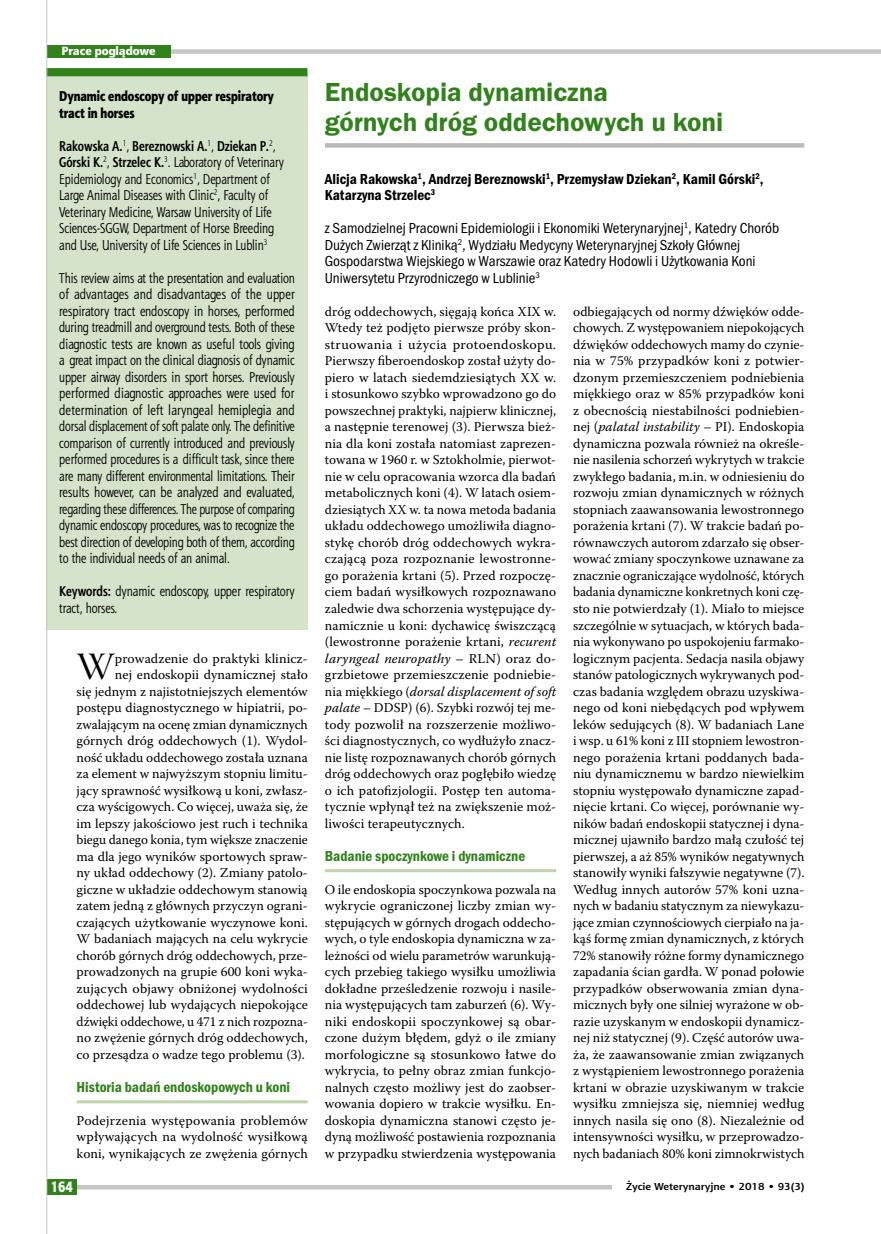
<style>
.page{position:relative;width:881px;height:1234px;background:#fff}
.page>*{position:absolute;margin:0;border:0;box-sizing:border-box;transform-origin:0 0}
.t1{font:38.55px "Warnock Pro Disp";color:#000}
.t2{font:600 27px/30px "Franklin Gothic Itc TEE Dm";letter-spacing:-.005em;color:#32821c}
.t3{font:15px/16.5px "Franklin Got Itc TOT Boo Con";color:#000}
.t4{font:15px/16.5px "Franklin Got Itc TOT Dem Con";color:#000}
.t5{font:15px "Franklin Got Itc TOT Dem Con";color:#32821c}
.t6{font:15px "Aerton Cnd EFN Black";color:#fff}
.t7{font:14.25px/16.5px "Aerton Cnd EFN";color:#000}
.t8{font:14.25px/16.5px "Aerton Cnd EFN Black";color:#000}
.t9{font:13.5px/16.5px "Warnock Pro";color:#000;text-align:justify}
.t10{font:12px "Aerton EFN Black";color:#fff}
.t11{font:700 10.2px "Aerton EFN";color:#000;scale:1.11 1}
.s1{font-weight:700}
.s2{font-style:italic}
</style>
<div class="page">
<hr style="left:77px;top:1100px;width:231px;height:3px;background:#c0d5ad">
<hr style="left:325px;top:869px;width:231px;height:3px;background:#c0d5ad">
<div style="left:325px;top:143px;width:479px;height:5px;background:#bababa"></div>
<div style="left:46px;top:72px;width:261px;height:557px;background:#d4e3c9"></div>
<div style="left:46px;top:68px;width:261px;height:8px;background:#32821c"></div>
<div style="left:47px;top:49px;width:833px;height:5px;background:#c6c6c5"></div>
<div style="left:47px;top:45px;width:123px;height:13px;background:#32821c"></div>
<div style="left:47px;top:1184px;width:565px;height:5px;background:#c6c6c5"></div>
<div style="left:47px;top:1178px;width:30px;height:15px;background:#32821c"></div>
<hr style="left:46px;top:0;width:1px;height:1233px;background:#c6c6c5">
<p class="t10" style="left:61px;top:43px;width:96px">Prace poglądowe</p>
<p class="t8" style="left:59px;top:88px;width:216px">Dynamic endoscopy of upper respiratory tract in horses</p>
<p class="t7" style="left:59px;top:137px;width:226px"><span class="s1">Rakowska A.</span><sup>1</sup>, <span class="s1">Bereznowski A.</span><sup>1</sup>, <span class="s1">Dziekan P.</span><sup>2</sup>, <span class="s1">Górski K.</span><sup>2</sup>, <span class="s1">Strzelec K.</span><sup>3</sup>. Laboratory of Veterinary Epidemiology and Economics<sup>1</sup>, Department of Large Animal Diseases with Clinic<sup>2</sup>, Faculty of Veterinary Medicine, Warsaw University of Life Sciences-SGGW, Department of Horse Breeding and Use, University of Life Sciences in Lublin<sup>3</sup></p>
<p class="t7" style="left:59px;top:269px;width:237px;text-align:justify">This review aims at the presentation and evaluation of advantages and disadvantages of the upper respiratory tract endoscopy in horses, performed during treadmill and overground tests. Both of these diagnostic tests are known as useful tools giving a great impact on the clinical diagnosis of dynamic upper airway disorders in sport horses. Previously performed diagnostic approaches were used for determination of left laryngeal hemiplegia and dorsal displacement of soft palate only. The definitive comparison of currently introduced and previously performed procedures is a difficult task, since there are many different environmental limitations. Their results however, can be analyzed and evaluated, regarding these differences. The purpose of comparing dynamic endoscopy procedures, was to recognize the best direction of developing both of them, according to the individual needs of an animal.</p>
<p class="t7" style="left:59px;top:583px;width:237px"><span class="s1">Keywords:</span> dynamic endoscopy, upper respiratory tract, horses.</p>
<p class="t9" style="left:77px;top:649px;width:233px;text-align:right">prowadzenie do praktyki klinicz-<br>nej endoskopii dynamicznej stało<br>się jednym z najistotniejszych elementów postępu diagnostycznego w hipiatrii, po&shy;zwalającym na ocenę zmian dynamicznych górnych dróg oddechowych (1). Wydol&shy;ność układu oddechowego została uznana za element w najwyższym stopniu limitu&shy;jący sprawność wysiłkową u koni, zwłasz&shy;cza wyścigowych. Co więcej, uważa się, że im lepszy jakościowo jest ruch i technika biegu danego konia, tym większe znaczenie ma dla jego wyników sportowych spraw&shy;ny układ oddechowy (2). Zmiany patolo&shy;giczne w układzie oddechowym stanowią zatem jedną z głównych przyczyn ograni&shy;czających użytkowanie wyczynowe koni.<br>W badaniach mających na celu wykrycie chorób górnych dróg oddechowych, prze&shy;prowadzonych na grupie 600 koni wyka&shy;zujących objawy obniżonej wydolności oddechowej lub wydających niepokojące dźwięki oddechowe, u 471 z nich rozpozna&shy;no zwężenie górnych dróg oddechowych, co przesądza o wadze tego problemu (3).</p>
<p class="t5" style="left:77px;top:1077px;width:215px">Historia badań endoskopowych u koni</p>
<p class="t9" style="left:77px;top:1111px;width:233px">Podejrzenia występowania problemów wpływających na wydolność wysiłkową koni, wynikających ze zwężenia górnych</p>
<h1 class="t1" style="left:77px;top:645px;width:40px">W</h1>
<h2 class="t2" style="left:325px;top:77px;width:400px">Endoskopia dynamiczna<br>górnych dróg oddechowych u koni</h2>
<p class="t4" style="left:325px;top:170px;width:440px">Alicja Rakowska<sup>1</sup>, Andrzej Bereznowski<sup>1</sup>, Przemysław Dziekan<sup>2</sup>, Kamil Górski<sup>2</sup>,<br>Katarzyna Strzelec<sup>3</sup></p>
<p class="t3" style="left:325px;top:220px;width:455px">z Samodzielnej Pracowni Epidemiologii i Ekonomiki Weterynaryjnej<sup>1</sup>, Katedry Chorób Dużych Zwierząt z Kliniką<sup>2</sup>, Wydziału Medycyny Weterynaryjnej Szkoły Głównej Gospodarstwa Wiejskiego w Warszawie oraz Katedry Hodowli i Użytkowania Koni Uniwersytetu Przyrodniczego w Lublinie<sup>3</sup></p>
<p class="t9" style="left:325px;top:303px;width:233px">dróg oddechowych, sięgają końca XIX w.<br>Wtedy też podjęto pierwsze próby skon&shy;struowania i użycia protoendoskopu.<br>Pierwszy fiberoendoskop został użyty do&shy;piero w latach siedemdziesiątych XX w. i stosunkowo szybko wprowadzono go do powszechnej praktyki, najpierw klinicznej, a następnie terenowej (3). Pierwsza bież&shy;nia dla koni została natomiast zaprezen&shy;towana w 1960 r. w Sztokholmie, pierwot&shy;nie w celu opracowania wzorca dla badań metabolicznych koni (4). W latach osiem&shy;dziesiątych XX w. ta nowa metoda badania układu oddechowego umożliwiła diagno&shy;stykę chorób dróg oddechowych wykra&shy;czającą poza rozpoznanie lewostronne&shy;go porażenia krtani (5). Przed rozpoczę&shy;ciem badań wysiłkowych rozpoznawano zaledwie dwa schorzenia występujące dy&shy;namicznie u koni: dychawicę świszczącą (lewostronne porażenie krtani, <span class="s2">recurent laryngeal neuropathy</span> – RLN) oraz do&shy;grzbietowe przemieszczenie podniebie&shy;nia miękkiego (<span class="s2">dorsal displacement of soft palate</span> – DDSP) (6). Szybki rozwój tej me&shy;tody pozwolił na rozszerzenie możliwo&shy;ści diagnostycznych, co wydłużyło znacz&shy;nie listę rozpoznawanych chorób górnych dróg oddechowych oraz pogłębiło wiedzę o ich patofizjologii. Postęp ten automa&shy;tycznie wpłynął też na zwiększenie moż&shy;liwości terapeutycznych.</p>
<p class="t5" style="left:325px;top:846px;width:202px">Badanie spoczynkowe i dynamiczne</p>
<p class="t9" style="left:325px;top:880px;width:233px">O ile endoskopia spoczynkowa pozwala na wykrycie ograniczonej liczby zmian wy&shy;stępujących w górnych drogach oddecho&shy;wych, o tyle endoskopia dynamiczna w za&shy;leżności od wielu parametrów warunkują&shy;cych przebieg takiego wysiłku umożliwia dokładne prześledzenie rozwoju i nasile&shy;nia występujących tam zaburzeń (6). Wy&shy;niki endoskopii spoczynkowej są obar&shy;czone dużym błędem, gdyż o ile zmiany morfologiczne są stosunkowo łatwe do wykrycia, to pełny obraz zmian funkcjo&shy;nalnych często możliwy jest do zaobser&shy;wowania dopiero w trakcie wysiłku. En&shy;doskopia dynamiczna stanowi często je&shy;dyną możliwość postawienia rozpoznania w przypadku stwierdzenia występowania</p>
<p class="t9" style="left:573px;top:303px;width:233px">odbiegających od normy dźwięków odde&shy;chowych. Z występowaniem niepokojących dźwięków oddechowych mamy do czynie&shy;nia w 75% przypadków koni z potwier&shy;dzonym przemieszczeniem podniebienia miękkiego oraz w 85% przypadków koni z obecnością niestabilności podniebien&shy;nej (<span class="s2">palatal instability</span> – PI). Endoskopia dynamiczna pozwala również na określe&shy;nie nasilenia schorzeń wykrytych w trakcie zwykłego badania, m.in. w odniesieniu do rozwoju zmian dynamicznych w różnych stopniach zaawansowania lewostronnego porażenia krtani (7). W trakcie badań po&shy;równawczych autorom zdarzało się obser&shy;wować zmiany spoczynkowe uznawane za znacznie ograniczające wydolność, których badania dynamiczne konkretnych koni czę&shy;sto nie potwierdzały (1). Miało to miejsce szczególnie w sytuacjach, w których bada&shy;nia wykonywano po uspokojeniu farmako&shy;logicznym pacjenta. Sedacja nasila objawy stanów patologicznych wykrywanych pod&shy;czas badania względem obrazu uzyskiwa&shy;nego od koni niebędących pod wpływem leków sedujących (8). W badaniach Lane i wsp. u 61% koni z III stopniem lewostron&shy;nego porażenia krtani poddanych bada&shy;niu dynamicznemu w bardzo niewielkim stopniu występowało dynamiczne zapad&shy;nięcie krtani. Co więcej, porównanie wy&shy;ników badań endoskopii statycznej i dyna&shy;micznej ujawniło bardzo małą czułość tej pierwszej, a aż 85% wyników negatywnych stanowiły wyniki fałszywie negatywne (7).<br>Według innych autorów 57% koni uzna&shy;nych w badaniu statycznym za niewykazu&shy;jące zmian czynnościowych cierpiało na ja&shy;kąś formę zmian dynamicznych, z których 72% stanowiły różne formy dynamicznego zapadania ścian gardła. W ponad połowie przypadków obserwowania zmian dyna&shy;micznych były one silniej wyrażone w ob&shy;razie uzyskanym w endoskopii dynamicz&shy;nej niż statycznej (9). Część autorów uwa&shy;ża, że zaawansowanie zmian związanych z wystąpieniem lewostronnego porażenia krtani w obrazie uzyskiwanym w trakcie wysiłku zmniejsza się, niemniej według innych nasila się ono (8). Niezależnie od intensywności wysiłku, w przeprowadzo&shy;nych badaniach 80% koni zimnokrwistych</p>
<p class="t6" style="left:51px;top:1177px;width:23px">164</p>
<p class="t11" style="left:626px;top:1180px;width:162px">Życie Weterynaryjne • 2018 • 93(3)</p>
</div>
